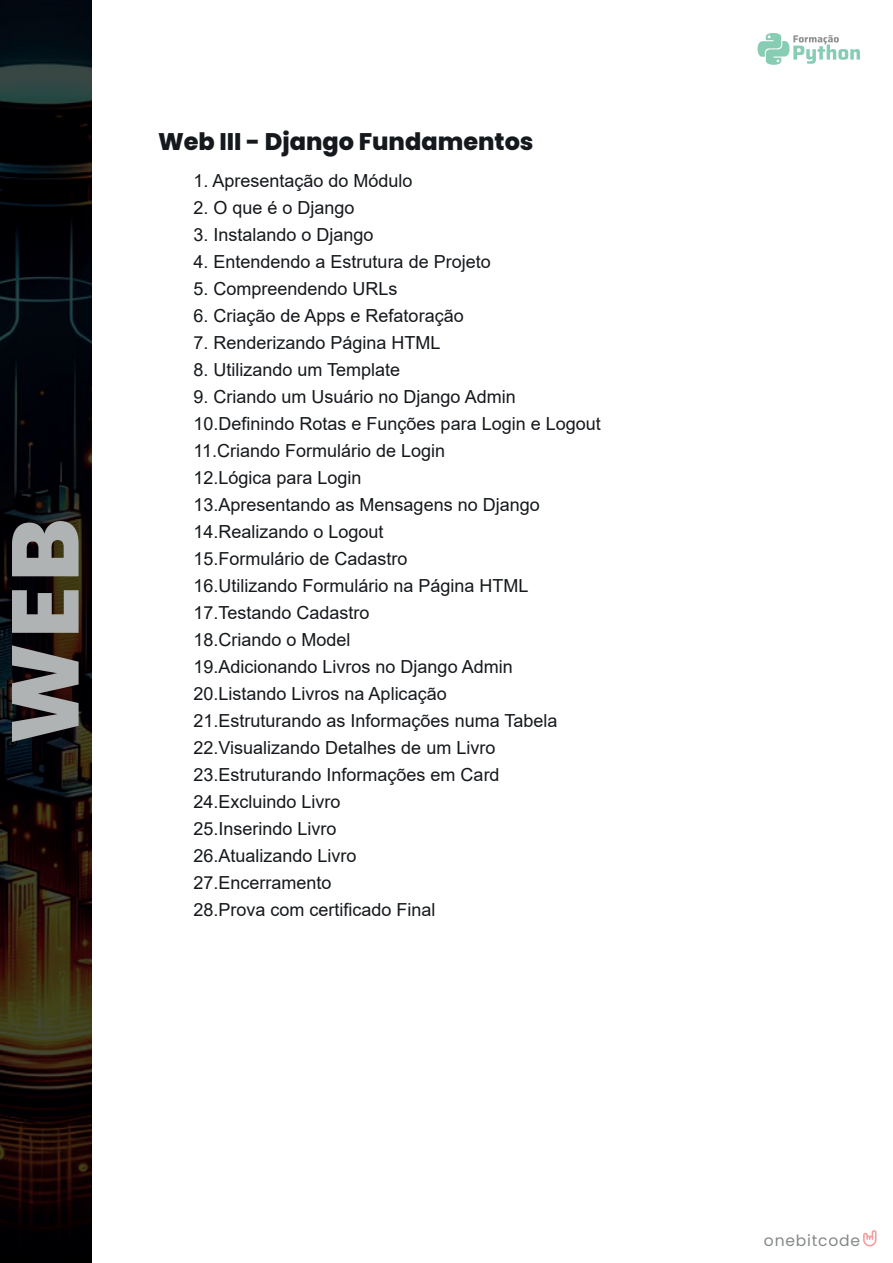
<style>
.page{position:relative;width:893px;height:1263px;background:#fff}
.page>*{position:absolute;margin:0;border:0;box-sizing:border-box;transform-origin:0 0}
.t1{font:800 24px "Poppins";color:#15181c}
.t2{font:18px/27px "Arial";color:#15181c}
.t3{font:15.6px "Poppins";letter-spacing:.05em;color:#858889}
</style>
<div class="page">
<img style="left:0;top:0;width:92px;height:1263px">
<svg style="left:758px;top:33px;width:102px;height:32px"></svg>
<svg style="left:863px;top:1230px;width:13px;height:16px"></svg>
<svg style="left:12px;top:645px;width:67px;height:97px"></svg>
<svg style="left:12px;top:590px;width:67px;height:43px"></svg>
<svg style="left:12px;top:521px;width:67px;height:55px"></svg>
<h1 class="t1" style="left:158px;top:128px;width:377px">Web III - Django Fundamentos</h1>
<p class="t2" style="left:194px;top:167px;width:221px">1. Apresentação do Módulo</p>
<p class="t2" style="left:194px;top:194px;width:163px">2. O que é o Django</p>
<p class="t2" style="left:194px;top:221px;width:182px">3. Instalando o Django</p>
<p class="t2" style="left:194px;top:248px;width:299px">4. Entendendo a Estrutura de Projeto</p>
<p class="t2" style="left:194px;top:275px;width:206px">5. Compreendendo URLs</p>
<p class="t2" style="left:194px;top:302px;width:272px">6. Criação de Apps e Refatoração</p>
<p class="t2" style="left:194px;top:329px;width:249px">7. Renderizando Página HTML</p>
<p class="t2" style="left:194px;top:356px;width:208px">8. Utilizando um Template</p>
<p class="t2" style="left:194px;top:383px;width:409px">9. Criando um Usuário no Django Admin<br>10.Definindo Rotas e Funções para Login e Logout<br>11.Criando Formulário de Login<br>12.Lógica para Login<br>13.Apresentando as Mensagens no Django<br>14.Realizando o Logout<br>15.Formulário de Cadastro<br>16.Utilizando Formulário na Página HTML<br>17.Testando Cadastro<br>18.Criando o Model<br>19.Adicionando Livros no Django Admin<br>20.Listando Livros na Aplicação<br>21.Estruturando as Informações numa Tabela<br>22.Visualizando Detalhes de um Livro<br>23.Estruturando Informações em Card<br>24.Excluindo Livro<br>25.Inserindo Livro<br>26.Atualizando Livro<br>27.Encerramento<br>28.Prova com certificado Final</p>
<p class="t3" style="left:764px;top:1232px;width:98px">onebitcode</p>
</div>
